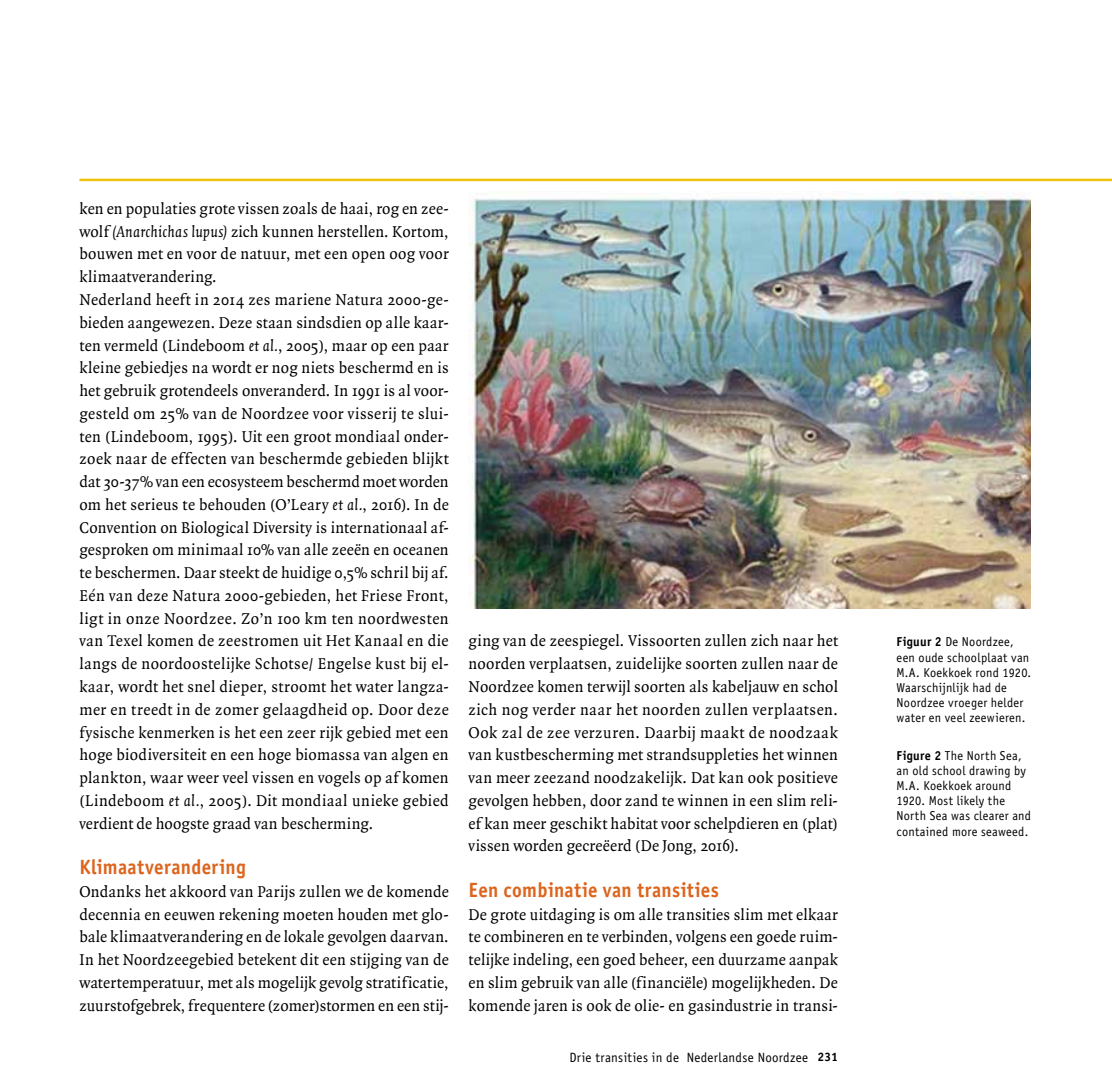
<style>
.page{position:relative;width:1112px;height:1092px;background:#fff}
.page>*{position:absolute;margin:0;border:0;box-sizing:border-box;transform-origin:0 0}
.t1{font:20.65px "Officina Sans Bold ITC";letter-spacing:.02em;color:#dc651e;scale:.92 1}
.t2{font:16.8px/22.8px "Quadraat OT";letter-spacing:.02em;color:#000;text-align:justify;scale:.96 1}
.t3{font:13.47px "Officina Sans";letter-spacing:.025em;color:#000;scale:.96 1}
.t4{font:12.95px/15px "Officina Sans";letter-spacing:.025em;color:#000;scale:.95 1}
.s1{font-style:italic}
.s2{font-family:"Officina Sans Bold ITC";font-size:12.25px}
.s3{font-weight:700}
</style>
<div class="page">
<hr style="left:79px;top:179px;width:1032px;height:2px;background:#f3c108">
<img style="left:468px;top:191px;width:561px;height:417px">
<p class="t2" style="left:79px;top:197px;width:386px;text-align:left">ken en populaties grote vissen zoals de haai, rog en zee&shy;wolf <span class="s1">(Anarchichas lupus)</span> zich kunnen herstellen. Kortom, bouwen met en voor de natuur, met een open oog voor klimaatverandering.<br>Nederland heeft in 2014 zes mariene Natura 2000-ge&shy;bieden aangewezen. Deze staan sindsdien op alle kaar&shy;ten vermeld (Lindeboom <span class="s1">et al.</span>, 2005), maar op een paar kleine gebiedjes na wordt er nog niets beschermd en is het gebruik grotendeels onveranderd. In 1991 is al voor&shy;gesteld om 25% van de Noordzee voor visserij te slui&shy;ten (Lindeboom, 1995). Uit een groot mondiaal onder&shy;zoek naar de effecten van beschermde gebieden blijkt dat 30-37% van een ecosysteem beschermd moet worden om het serieus te behouden (O’Leary <span class="s1">et al.</span>, 2016). In de Convention on Biological Diversity is internationaal af&shy;gesproken om minimaal 10% van alle zeeën en oceanen te beschermen. Daar steekt de huidige 0,5% schril bij af.<br>Eén van deze Natura 2000-gebieden, het Friese Front, ligt in onze Noordzee. Zo’n 100 km ten noordwesten van Texel komen de zeestromen uit Het Kanaal en die langs de noordoostelijke Schotse/ Engelse kust bij el&shy;kaar, wordt het snel dieper, stroomt het water langza&shy;mer en treedt in de zomer gelaagdheid op. Door deze fysische kenmerken is het een zeer rijk gebied met een hoge biodiversiteit en een hoge biomassa van algen en plankton, waar weer veel vissen en vogels op af komen (Lindeboom <span class="s1">et al.</span>, 2005). Dit mondiaal unieke gebied verdient de hoogste graad van bescherming.</p>
<p class="t1" style="left:79px;top:854px;width:182px">Klimaatverandering</p>
<p class="t2" style="left:79px;top:880px;width:386px">Ondanks het akkoord van Parijs zullen we de komende decennia en eeuwen rekening moeten houden met glo&shy;bale klimaatverandering en de lokale gevolgen daarvan.<br>In het Noordzeegebied betekent dit een stijging van de watertemperatuur, met als mogelijk gevolg stratificatie, zuurstofgebrek, frequentere (zomer)stormen en een stij-</p>
<p class="t2" style="left:468px;top:630px;width:386px">ging van de zeespiegel. Vissoorten zullen zich naar het noorden verplaatsen, zuidelijke soorten zullen naar de Noordzee komen terwijl soorten als kabeljauw en schol zich nog verder naar het noorden zullen verplaatsen.<br>Ook zal de zee verzuren. Daarbij maakt de noodzaak van kustbescherming met strandsuppleties het winnen van meer zeezand noodzakelijk. Dat kan ook positieve gevolgen hebben, door zand te winnen in een slim reli&shy;ëf kan meer geschikt habitat voor schelpdieren en (plat) vissen worden gecreëerd (De Jong, 2016).</p>
<p class="t1" style="left:468px;top:877px;width:273px">Een combinatie van transities</p>
<p class="t2" style="left:468px;top:903px;width:386px">De grote uitdaging is om alle transities slim met elkaar te combineren en te verbinden, volgens een goede ruim&shy;telijke indeling, een goed beheer, een duurzame aanpak en slim gebruik van alle (financiële) mogelijkheden. De komende jaren is ook de olie- en gasindustrie in transi-</p>
<p class="t3" style="left:569px;top:1049px;width:281px">Drie transities in de Nederlandse Noordzee <span class="s2">231</span></p>
<p class="t4" style="left:896px;top:634px;width:143px"><span class="s3">Figuur 2</span> De Noordzee, een oude schoolplaat van<br>M.A. Koekkoek rond 1920.<br>Waarschijnlijk had de<br>Noordzee vroeger helder water en veel zeewieren.</p>
<p class="t4" style="left:896px;top:748px;width:143px"><span class="s3">Figure 2</span> The North Sea, an old school drawing by<br>M.A. Koekkoek around<br>1920. Most likely the<br>North Sea was clearer and contained more seaweed.</p>
</div>
